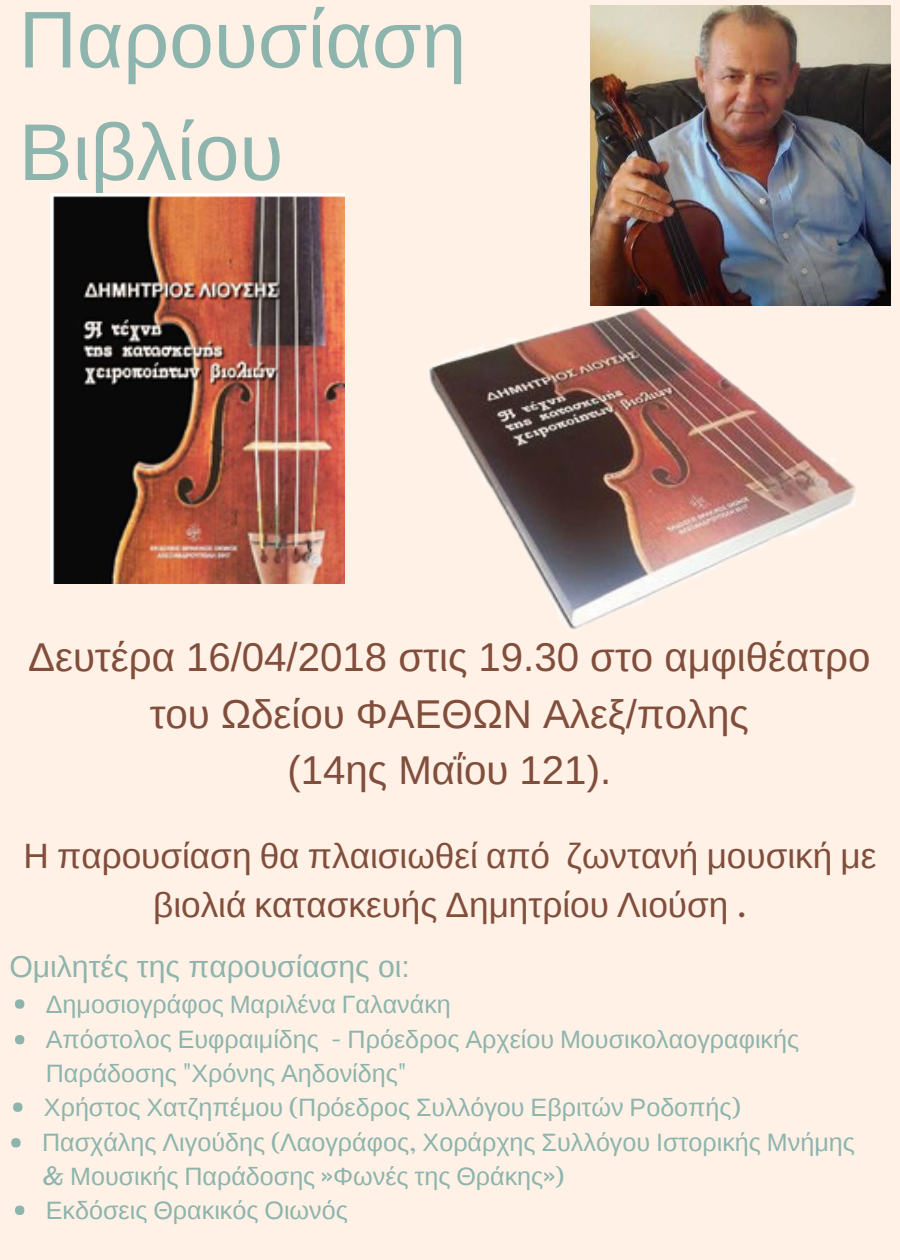
<style>
.page{position:relative;width:900px;height:1260px;background:#fff1e6}
.page>*{position:absolute;margin:0;border:0;box-sizing:border-box;transform-origin:0 0}
.t1{font:80.5px/112.5px "Liberation Sans";color:#8db4ad}
.t2{font:40.25px/56.2px "Liberation Sans";color:#814e3c;text-align:center}
.t3{font:40.25px "Arimo";color:#814e3c}
.t4{font:35.25px/48.8px "Liberation Sans";color:#814e3c;text-align:center}
.t5{font:30.25px "Liberation Sans";color:#8db4ad}
.t6{font:25.25px/34.5px "Liberation Sans";color:#8db4ad}
.s1{font-family:"Arimo"}
.s2{font-family:"Liberation Sans"}
.s3{font-family:"Trocchi"}
</style>
<div class="page">
<img style="left:51px;top:193px;width:294px;height:390px">
<img style="left:428px;top:304px;width:428px;height:326px">
<div style="left:15px;top:999px;width:9px;height:10px;background:#8db4ad;border-radius:50%"></div>
<div style="left:15px;top:1035px;width:9px;height:9px;background:#8db4ad;border-radius:50%"></div>
<div style="left:13px;top:1102px;width:9px;height:10px;background:#8db4ad;border-radius:50%"></div>
<div style="left:11px;top:1138px;width:10px;height:10px;background:#8db4ad;border-radius:50%"></div>
<div style="left:15px;top:1206px;width:9px;height:9px;background:#8db4ad;border-radius:50%"></div>
<img style="left:591px;top:6px;width:300px;height:300px">
<h1 class="t1" style="left:19px;top:-17px;width:449px">Παρουσίαση<br>Βιβλίου</h1>
<h2 class="t2" style="left:28px;top:629px;width:844px">Δευτέρα <span class="s1">16/04/2018</span> στις <span class="s1">19.30</span> στο αμφιθέατρο του Ωδείου ΦΑΕΘΩΝ Αλεξ<span class="s1">/</span>πολης</h2>
<h2 class="t3" style="left:287px;top:747px;width:325px">(14<span class="s2">ης Μαΐου</span> 121).</h2>
<h3 class="t4" style="left:23px;top:832px;width:855px">Η παρουσίαση θα πλαισιωθεί από ζωντανή μουσική με βιολιά κατασκευής Δημητρίου Λιούση <span class="s3">.</span></h3>
<p class="t5" style="left:9px;top:949px;width:402px">Ομιλητές της παρουσίασης οι<span class="s1">:</span></p>
<p class="t6" style="left:42px;top:986px;width:814px">Δημοσιογράφος Μαριλένα Γαλανάκη<br>Απόστολος Ευφραιμίδης <span class="s3">-</span> Πρόεδρος Αρχείου Μουσικολαογραφικής Παράδοσης <span class="s3">"</span>Χρόνης Αηδονίδης<span class="s3">"<br></span>Χρήστος Χατζηπέμου <span class="s3">(</span>Πρόεδρος Συλλόγου Εβριτών Ροδοπής<span class="s3">)<br></span>Πασχάλης Λιγούδης <span class="s3">(</span>Λαογράφος<span class="s3">,</span> Χοράρχης Συλλόγου Ιστορικής Μνήμης <span class="s3">&amp;</span> Μουσικής Παράδοσης <span class="s3">«</span>Φωνές της Θράκης<span class="s3">»)<br></span>Εκδόσεις Θρακικός Οιωνός</p>
</div>
